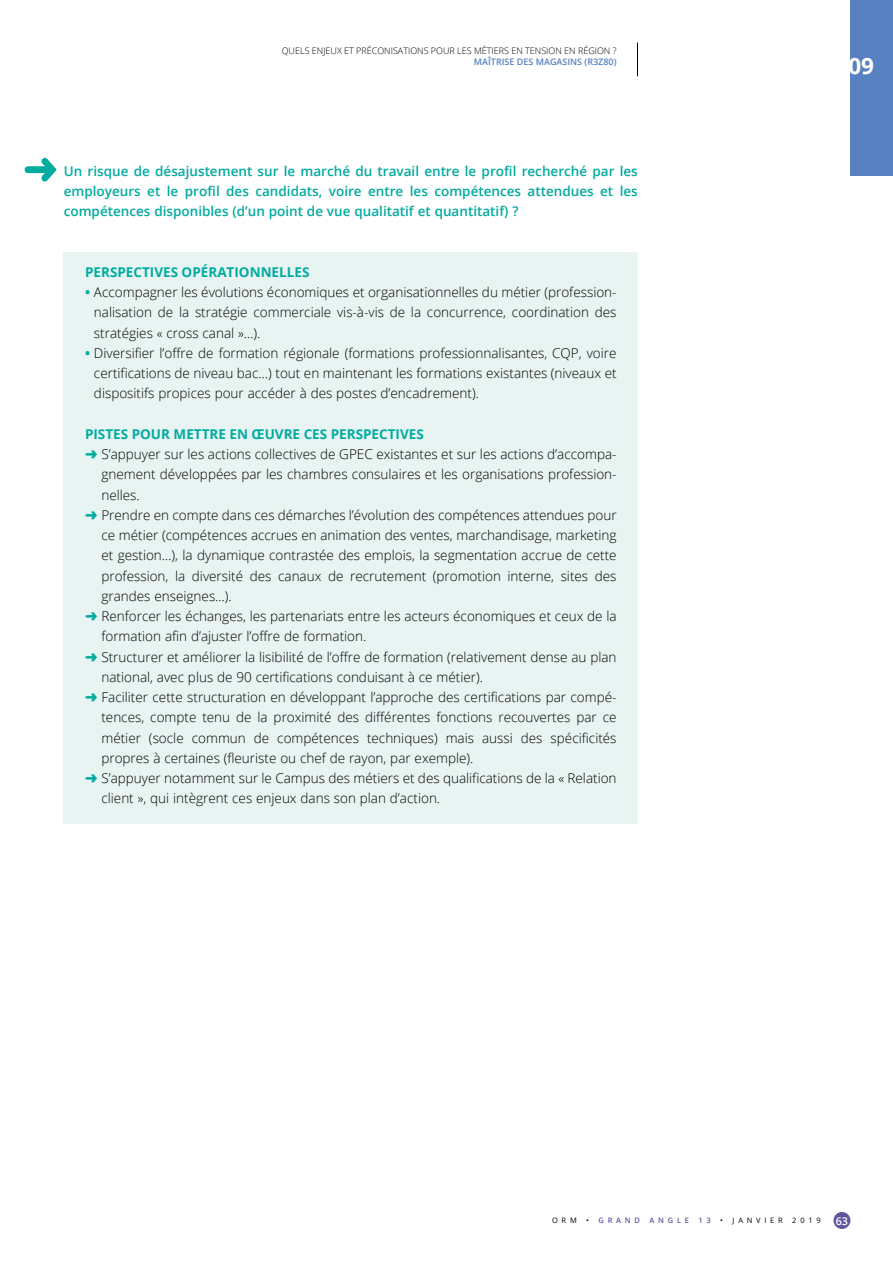
<style>
.page{position:relative;width:893px;height:1263px;background:#fff}
.page>*{position:absolute;margin:0;border:0;box-sizing:border-box;transform-origin:0 0}
.t1{font:700 22.5px "Open Sans";color:#fff}
.t2{font:300 13.5px/20.2px "Open Sans";color:#000;text-align:justify}
.t3{font:600 13.5px/20.2px "Open Sans";color:#00aba0;text-align:justify}
.t4{font:700 13.5px "Open Sans";color:#00aba0}
.t5{font:600 10.8px "Open Sans";color:#fff}
.t6{font:300 9px "Open Sans";color:#000}
.t7{font:600 9px "Open Sans";color:#5881c1}
.t8{font:7.5px "Open Sans";letter-spacing:.5em;color:#000}
.t9{font:600 7.5px "Open Sans";letter-spacing:.5em;color:#6155a0}
.s1{font-weight:700;color:#00aba0}
.s2{color:#00aba0}
.s3{font-weight:400;color:#000}
</style>
<div class="page">
<div style="left:833px;top:1212px;width:17px;height:17px;background:#6155a0;border-radius:50%"></div>
<div style="left:64px;top:252px;width:574px;height:572px;background:#e7f4f2"></div>
<svg style="left:25px;top:158px;width:32px;height:23px"></svg>
<div style="left:850px;top:0;width:43px;height:176px;background:#5881c1"></div>
<hr style="left:637px;top:43px;width:1px;height:33px;background:#000">
<p class="t6" style="left:282px;top:45px;width:336px">QUELS ENJEUX ET PRÉCONISATIONS POUR LES MÉTIERS EN TENSION EN RÉGION ?</p>
<p class="t7" style="left:474px;top:55px;width:144px">MAÎTRISE DES MAGASINS (R3Z80)</p>
<p class="t3" style="left:64px;top:160px;width:576px">Un risque de désajustement sur le marché du travail entre le profil recherché par les employeurs et le profil des candidats, voire entre les compétences attendues et les compétences disponibles (d’un point de vue qualitatif et quantitatif) ?</p>
<p class="t4" style="left:85px;top:262px;width:226px">PERSPECTIVES OPÉRATIONNELLES</p>
<p class="t2" style="left:94px;top:282px;width:524px;text-indent:-9px"><span class="s1">•</span> Accompagner les évolutions économiques et organisationnelles du métier (profession&shy;nalisation de la stratégie commerciale vis-à-vis de la concurrence, coordination des stratégies « cross canal »…).</p>
<p class="t2" style="left:94px;top:342px;width:524px;text-indent:-9px"><span class="s1">•</span> Diversifier l’offre de formation régionale (formations professionnalisantes, CQP, voire certifications de niveau bac…) tout en maintenant les formations existantes (niveaux et dispositifs propices pour accéder à des postes d’encadrement).</p>
<p class="t4" style="left:85px;top:424px;width:340px">PISTES POUR METTRE EN ŒUVRE CES PERSPECTIVES</p>
<p class="t2" style="left:85px;top:444px;width:533px"><span class="s2">➜</span> S’appuyer sur les actions collectives de GPEC existantes et sur les actions d’accompa-</p>
<p class="t2" style="left:101px;top:464px;width:517px">gnement développées par les chambres consulaires et les organisations profession-</p>
<p class="t2" style="left:101px;top:484px;width:40px">nelles.</p>
<p class="t2" style="left:85px;top:504px;width:533px"><span class="s2">➜</span> Prendre en compte dans ces démarches l’évolution des compétences attendues pour</p>
<p class="t2" style="left:101px;top:525px;width:517px">ce métier (compétences accrues en animation des ventes, marchandisage, marketing</p>
<p class="t2" style="left:101px;top:545px;width:517px">et gestion…), la dynamique contrastée des emplois, la segmentation accrue de cette</p>
<p class="t2" style="left:101px;top:565px;width:517px">profession, la diversité des canaux de recrutement (promotion interne, sites des</p>
<p class="t2" style="left:101px;top:585px;width:132px">grandes enseignes…).</p>
<p class="t2" style="left:85px;top:606px;width:533px"><span class="s2">➜</span> Renforcer les échanges, les partenariats entre les acteurs économiques et ceux de la</p>
<p class="t2" style="left:101px;top:626px;width:266px">formation afin d’ajuster l’offre de formation.</p>
<p class="t2" style="left:85px;top:646px;width:533px"><span class="s2">➜</span> Structurer et améliorer la lisibilité de l’offre de formation (relativement dense au plan</p>
<p class="t2" style="left:101px;top:666px;width:383px">national, avec plus de 90 certifications conduisant à ce métier).</p>
<p class="t2" style="left:85px;top:687px;width:533px"><span class="s2">➜</span> Faciliter cette structuration en développant l’approche des certifications par compé-</p>
<p class="t2" style="left:101px;top:707px;width:517px">tences, compte tenu de la proximité des différentes fonctions recouvertes par ce</p>
<p class="t2" style="left:101px;top:727px;width:517px">métier (socle commun de compétences techniques) mais aussi des spécificités</p>
<p class="t2" style="left:101px;top:747px;width:374px">propres à certaines (fleuriste ou chef de rayon, par exemple).</p>
<p class="t2" style="left:85px;top:768px;width:533px"><span class="s2">➜</span> S’appuyer notamment sur le Campus des métiers et des qualifications de la « Relation</p>
<p class="t2" style="left:101px;top:788px;width:340px">client », qui intègrent ces enjeux dans son plan d’action.</p>
<h1 class="t1" style="left:848px;top:50px;width:27px">09</h1>
<p class="t8" style="left:552px;top:1215px;width:26px">ORM</p>
<p class="t9" style="left:586px;top:1215px;width:55px"><span class="s3">•</span> GRAND</p>
<p class="t9" style="left:650px;top:1215px;width:41px">ANGLE</p>
<p class="t9" style="left:698px;top:1215px;width:14px">1 3</p>
<p class="t8" style="left:720px;top:1215px;width:64px">• JANVIER</p>
<p class="t8" style="left:792px;top:1215px;width:30px">2019</p>
<p class="t5" style="left:836px;top:1213px;width:14px">63</p>
</div>
